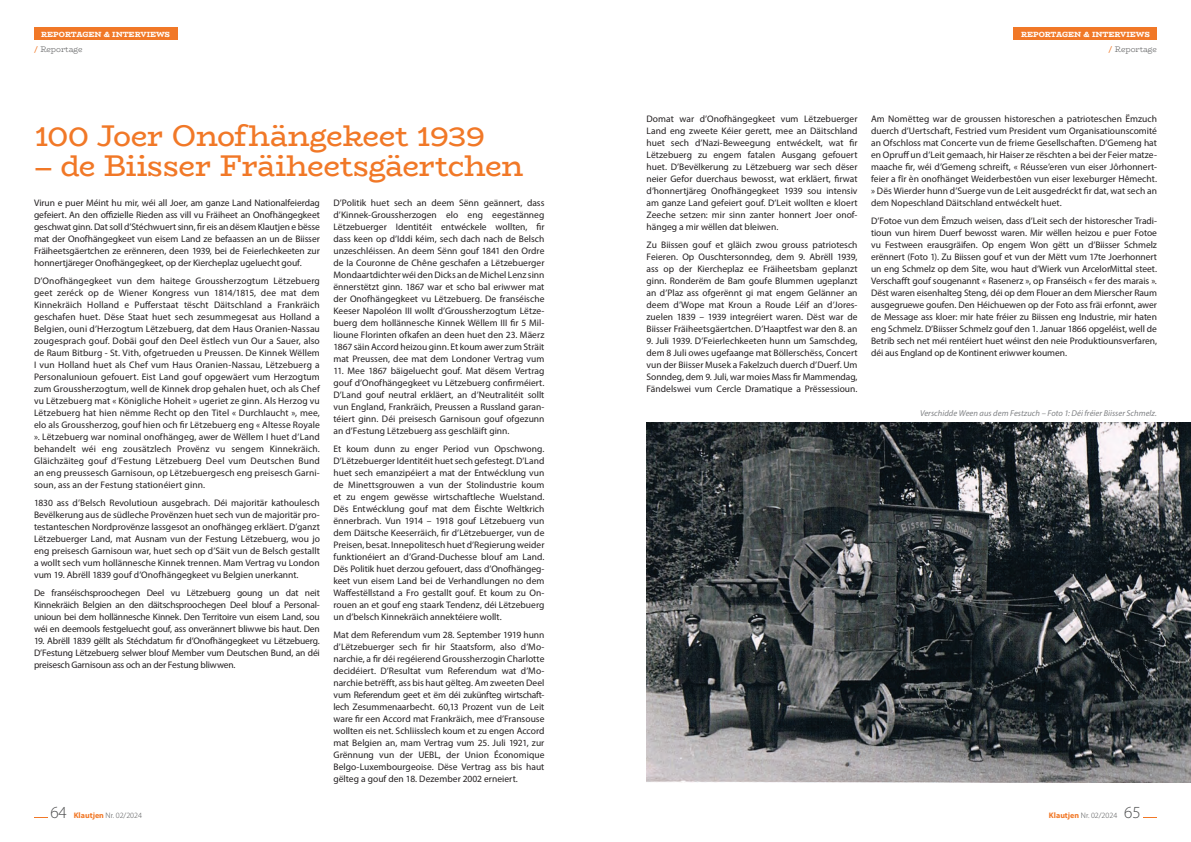
<style>
.page{position:relative;width:1191px;height:842px;background:#fff}
.page>*{position:absolute;margin:0;border:0;box-sizing:border-box;transform-origin:0 0}
.H1_-_Title{font:30px "Bio Rhyme";letter-spacing:-.01em;color:#f17827}
.Bodytext_FR{font:9.5px/12px "Myriad Pro";color:#231f20;text-align:justify}
.Légende{font:italic 8.5px "Myriad Pro";letter-spacing:.005em;color:#808285}
.t1{font:300 8px "Myriad Pro";color:#4b4c4d}
.t2{font:300 8px "Bio Rhyme";letter-spacing:-.005em;color:#4b4c4d}
.t3{font:800 7.5px "Bio Rhyme";color:#fff}
.s1{font-weight:400;color:#f17827}
.s2{font-size:17px}
.s3{font-weight:700;color:#f17827}
</style>
<div class="page">
<div style="left:34px;top:28px;width:143px;height:12px;background:#f17827"></div>
<div style="left:1014px;top:28px;width:143px;height:12px;background:#f17827"></div>
<img style="left:646px;top:422px;width:545px;height:360px">
<p class="t3" style="left:41px;top:28px;width:130px">REPORTAGEN &amp; INTERVIEWS</p>
<p class="t3" style="left:1021px;top:28px;width:130px">REPORTAGEN &amp; INTERVIEWS</p>
<p class="t2" style="left:34px;top:43px;width:50px"><span class="s1">/</span> Reportage</p>
<p class="t2" style="left:1108px;top:43px;width:50px"><span class="s1">/</span> Reportage</p>
<p class="H1_-_Title" style="left:35px;top:113px;width:451px">100 Joer Onofhängekeet 1939</p>
<p class="H1_-_Title" style="left:35px;top:143px;width:490px">– de Biisser Fräiheetsgäertchen</p>
<p class="Bodytext_FR" style="left:34px;top:197px;width:287px">Virun e puer Méint hu mir, wéi all Joer, am ganze Land Nationalfeierdag gefeiert. An den offizielle Rieden ass vill vu Fräiheet an Onofhängegkeet geschwat ginn. Dat soll d’Stéchwuert sinn, fir eis an dësem Klautjen e bësse mat der Onofhängegkeet vun eisem Land ze befaassen an un de Biisser Fräiheetsgäertchen ze erënneren, deen 1939, bei de Feierlechkeeten zur honnertjäreger Onofhängegkeet, op der Kiercheplaz ugeluecht gouf.</p>
<p class="Bodytext_FR" style="left:34px;top:275px;width:287px">D’Onofhängegkeet vun dem haitege Groussherzogtum Lëtzebuerg geet zeréck op de Wiener Kongress vun 1814/1815, dee mat dem Kinnekräich Holland e Pufferstaat tëscht Däitschland a Frankräich geschafen huet. Dëse Staat huet sech zesummegesat aus Holland a Belgien, ouni d’Herzogtum Lëtzebuerg, dat dem Haus Oranien-Nassau zougesprach gouf. Dobäi gouf den Deel ëstlech vun Our a Sauer, also de Raum Bitburg - St. Vith, ofgetrueden u Preussen. De Kinnek Wëllem I vun Holland huet als Chef vum Haus Oranien-Nassau, Lëtzebuerg a Personalunioun gefouert. Eist Land gouf opgewäert vum Herzogtum zum Groussherzogtum, well de Kinnek drop gehalen huet, och als Chef vu Lëtzebuerg mat « Königliche Hoheit » ugeriet ze ginn. Als Herzog vu Lëtzebuerg hat hien nëmme Recht op den Titel « Durchlaucht », mee, elo als Groussherzog, gouf hien och fir Lëtzebuerg eng « Altesse Royale ». Lëtzebuerg war nominal onofhängeg, awer de Wëllem I huet d’Land behandelt wéi eng zousätzlech Provënz vu sengem Kinnekräich.<br>Gläichzäiteg gouf d’Festung Lëtzebuerg Deel vum Deutschen Bund an eng preussesch Garnisoun, op Lëtzebuergesch eng preisesch Garni&shy;soun, ass an der Festung stationéiert ginn.</p>
<p class="Bodytext_FR" style="left:34px;top:497px;width:287px">1830 ass d’Belsch Revolutioun ausgebrach. Déi majoritär kathoulesch Bevëlkerung aus de südleche Provënzen huet sech vun de majoritär pro&shy;testanteschen Nordprovënze lassgesot an onofhängeg erkläert. D’ganzt Lëtzebuerger Land, mat Ausnam vun der Festung Lëtzebuerg, wou jo eng preisesch Garnisoun war, huet sech op d’Säit vun de Belsch gestallt a wollt sech vum hollännesche Kinnek trennen. Mam Vertrag vu London vum 19. Abrëll 1839 gouf d’Onofhängegkeet vu Belgien unerkannt.</p>
<p class="Bodytext_FR" style="left:34px;top:587px;width:287px">De franséischsproochegen Deel vu Lëtzebuerg goung un dat neit Kinnekräich Belgien an den däitschsproochegen Deel blouf a Personal&shy;unioun bei dem hollännesche Kinnek. Den Territoire vun eisem Land, sou wéi en deemools festgeluecht gouf, ass onverännert bliwwe bis haut. Den</p>
<p class="Bodytext_FR" style="left:34px;top:635px;width:287px">19. Abrëll 1839 gëllt als Stéchdatum fir d’Onofhängegkeet vu Lëtzebuerg.<br>D’Festung Lëtzebuerg selwer blouf Member vum Deutschen Bund, an déi preisesch Garnisoun ass och an der Festung bliwwen.</p>
<p class="Bodytext_FR" style="left:333px;top:197px;width:212px">D’Politik huet sech an deem Sënn geännert, dass d’Kinnek-Groussherzogen elo eng eegestänneg Lëtzebuerger Identitéit entwéckele wollten, fir dass keen op d’Iddi kéim, sech dach nach de Belsch unzeschléissen. An deem Sënn gouf 1841 den Ordre de la Couronne de Chêne geschafen a Lëtzebuerger Mondaartdichter wéi den Dicks an de Michel Lenz sinn ënnerstëtzt ginn. 1867 war et scho bal eriwwer mat der Onofhängegkeet vu Lëtzebuerg. De franséische Keeser Napoléon III wollt d’Groussherzogtum Lëtze&shy;buerg dem hollännesche Kinnek Wëllem III fir 5 Mil&shy;lioune Florinten ofkafen an deen huet den 23. Mäerz 1867 säin Accord heizou ginn. Et koum awer zum Sträit mat Preussen, dee mat dem Londoner Vertrag vum</p>
<p class="Bodytext_FR" style="left:333px;top:365px;width:212px">11. Mee 1867 bäigeluecht gouf. Mat dësem Vertrag gouf d’Onofhängegkeet vu Lëtzebuerg confirméiert.<br>D’Land gouf neutral erkläert, an d’Neutralitéit sollt vun England, Frankräich, Preussen a Russland garan&shy;téiert ginn. Déi preisesch Garnisoun gouf ofgezunn an d’Festung Lëtzebuerg ass geschläift ginn.</p>
<p class="Bodytext_FR" style="left:333px;top:443px;width:212px">Et koum dunn zu enger Period vun Opschwong.<br>D’Lëtzebuerger Identitéit huet sech gefestegt. D’Land huet sech emanzipéiert a mat der Entwécklung vun de Minettsgrouwen a vun der Stolindustrie koum et zu engem gewësse wirtschaftleche Wuelstand.<br>Dës Entwécklung gouf mat dem Éischte Weltkrich ënnerbrach. Vun 1914 – 1918 gouf Lëtzebuerg vun dem Däitsche Keeserräich, fir d’Lëtzebuerger, vun de Preisen, besat. Innepolitesch huet d’Regierung weider funktionéiert an d’Grand-Duchesse blouf am Land.<br>Dës Politik huet derzou gefouert, dass d’Onofhängeg&shy;keet vun eisem Land bei de Verhandlungen no dem Waffestëllstand a Fro gestallt gouf. Et koum zu On&shy;rouen an et gouf eng staark Tendenz, déi Lëtzebuerg un d’belsch Kinnekräich annektéiere wollt.</p>
<p class="Bodytext_FR" style="left:333px;top:629px;width:212px">Mat dem Referendum vum 28. September 1919 hunn d’Lëtzebuerger sech fir hir Staatsform, also d’Mo&shy;narchie, a fir déi regéierend Groussherzogin Charlotte decidéiert. D’Resultat vum Referendum wat d’Mo&shy;narchie betrëfft, ass bis haut gëlteg. Am zweeten Deel vum Referendum geet et ëm déi zukünfteg wirtschaft&shy;lech Zesummenaarbecht. 60,13 Prozent vun de Leit ware fir een Accord mat Frankräich, mee d’Fransouse wollten eis net. Schliisslech koum et zu engen Accord mat Belgien an, mam Vertrag vum 25. Juli 1921, zur Grënnung vun der UEBL, der Union Économique Belgo-Luxembourgeoise. Dëse Vertrag ass bis haut gëlteg a gouf den 18. Dezember 2002 erneiert.</p>
<p class="Bodytext_FR" style="left:646px;top:113px;width:212px">Domat war d’Onofhängegkeet vum Lëtzebuerger Land eng zweete Kéier gerett, mee an Däitschland huet sech d’Nazi-Beweegung entwéckelt, wat fir Lëtzebuerg zu engem fatalen Ausgang gefouert huet. D’Bevëlkerung zu Lëtzebuerg war sech dëser neier Gefor duerchaus bewosst, wat erkläert, firwat d’honnertjäreg Onofhängegkeet 1939 sou intensiv am ganze Land gefeiert gouf. D’Leit wollten e kloert Zeeche setzen: mir sinn zanter honnert Joer onof&shy;hängeg a mir wëllen dat bleiwen.</p>
<p class="Bodytext_FR" style="left:646px;top:239px;width:212px">Zu Biissen gouf et gläich zwou grouss patriotesch Feieren. Op Ouschtersonndeg, dem 9. Abrëll 1939, ass op der Kiercheplaz ee Fräiheetsbam geplanzt ginn. Ronderëm de Bam goufe Blummen ugeplanzt an d’Plaz ass ofgerënnt gi mat engem Gelänner an deem d’Wope mat Kroun a Roude Léif an d’Jores&shy;zuelen 1839 – 1939 integréiert waren. Dëst war de Biisser Fräiheetsgäertchen. D’Haaptfest war den 8. an</p>
<p class="Bodytext_FR" style="left:646px;top:335px;width:212px">9. Juli 1939. D’Feierlechkeeten hunn um Samschdeg, dem 8 Juli owes ugefaange mat Böllerschëss, Concert vun der Biisser Musek a Fakelzuch duerch d’Duerf. Um Sonndeg, dem 9. Juli, war moies Mass fir Mammendag, Fändelswei vum Cercle Dramatique a Prëssessioun.</p>
<p class="Bodytext_FR" style="left:871px;top:113px;width:287px">Am Nomëtteg war de groussen historeschen a patrioteschen Ëmzuch duerch d’Uertschaft, Festried vum President vum Organisatiounscomité an Ofschloss mat Concerte vun de frieme Gesellschaften. D’Gemeng hat en Opruff un d’Leit gemaach, hir Haiser ze rëschten a bei der Feier matze&shy;maache fir, wéi d’Gemeng schreift, « Réusse’eren vun eiser Jôrhonnert&shy;feier a fîr èn onofhänget Weiderbestôen vun eiser lexeburger Hêmecht. » Dës Wierder hunn d’Suerge vun de Leit ausgedréckt fir dat, wat sech an dem Nopeschland Däitschland entwéckelt huet.</p>
<p class="Bodytext_FR" style="left:871px;top:215px;width:287px">D’Fotoe vun dem Ëmzuch weisen, dass d’Leit sech der historescher Tradi&shy;tioun vun hirem Duerf bewosst waren. Mir wëllen heizou e puer Fotoe vu Festween erausgräifen. Op engem Won gëtt un d’Biisser Schmelz erënnert (Foto 1). Zu Biissen gouf et vun der Mëtt vum 17te Joerhonnert un eng Schmelz op dem Site, wou haut d’Wierk vun ArcelorMittal steet.<br>Verschafft gouf sougenannt « Rasenerz », op Franséisch « fer des marais ».<br>Dëst waren eisenhalteg Steng, déi op dem Flouer an dem Mierscher Raum ausgegruewe goufen. Den Héichuewen op der Foto ass fräi erfonnt, awer de Message ass kloer: mir hate fréier zu Biissen eng Industrie, mir haten eng Schmelz. D’Biisser Schmelz gouf den 1. Januar 1866 opgeléist, well de Betrib sech net méi rentéiert huet wéinst den neie Produktiounsverfaren, déi aus England op de Kontinent eriwwer koumen.</p>
<p class="Légende" style="left:920px;top:408px;width:238px">Verschidde Ween aus dem Festzuch – Foto 1: Déi fréier Biisser Schmelz.</p>
<p class="t1" style="left:50px;top:811px;width:93px"><span class="s2">64</span> <span class="s3">Klautjen</span> Nr. 02/2024</p>
<p class="t1" style="left:1049px;top:811px;width:93px"><span class="s3">Klautjen</span> Nr. 02/2024 <span class="s2">65</span></p>
</div>
